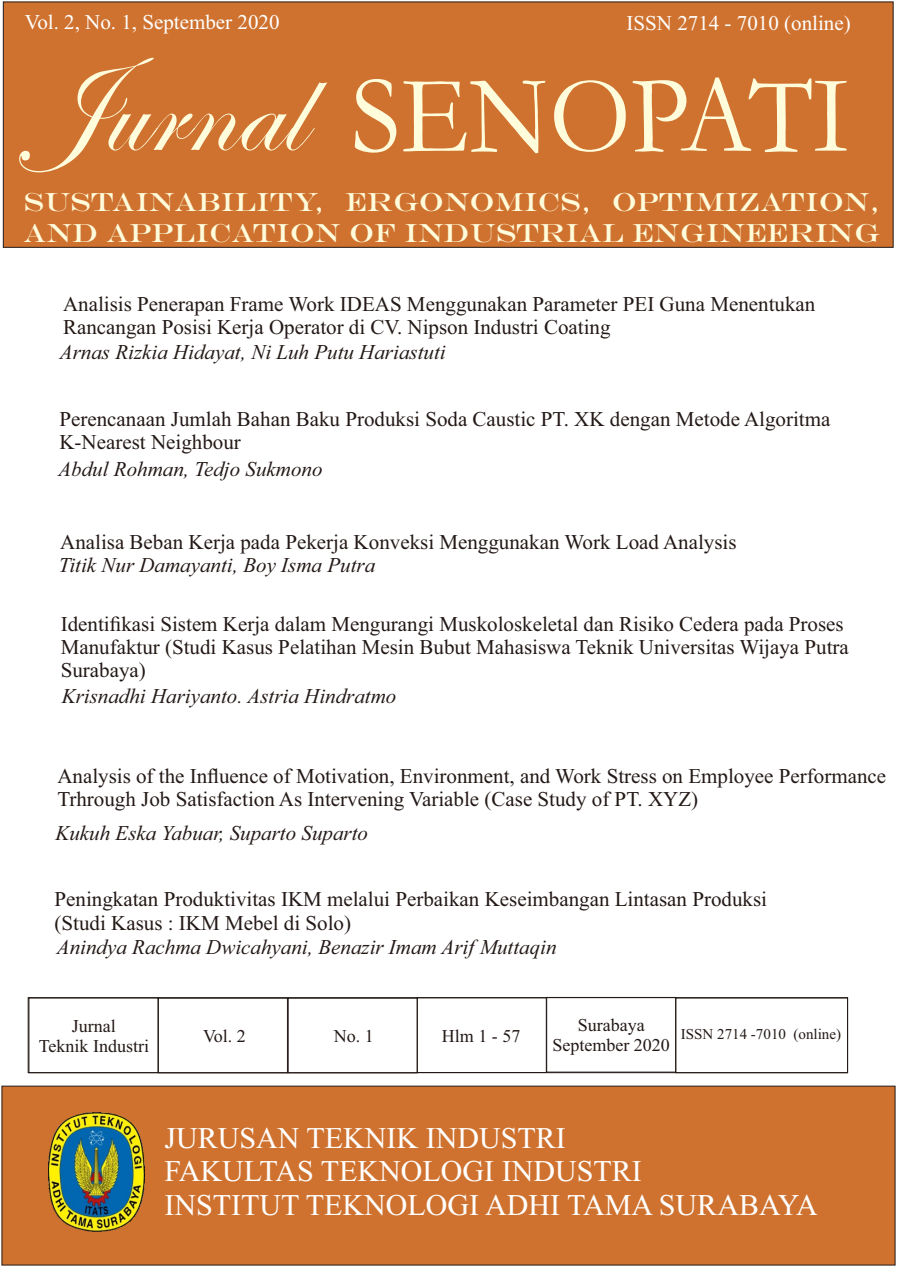
<style>
.page{position:relative;width:897px;height:1267px;background:#fff}
.page>*{position:absolute;margin:0;border:0;box-sizing:border-box;transform-origin:0 0}
.t1{font:133.8px "Edwardian Script ITC";color:#fffcdb}
.t2{font:111.6px "Garamond";color:#fffcdb;scale:.93 1}
.t3{font:30px/33.3px "Times New Roman";color:#fff}
.t4{font:26.25px/30.5px "Engravers";color:#fffcdb}
.t5{font:21px/23.2px "Times New Roman";color:#231916}
.t6{font:italic 21px "Times New Roman";color:#231916}
.t7{font:21px "Times New Roman";color:#fff}
.t8{font:18px/20px "Times New Roman";color:#231916;text-align:center}
.t9{font:15px "Times New Roman";color:#231916}
</style>
<div class="page">
<div style="left:3px;top:2px;width:890px;height:246px;background:#cf722f;border:1px solid #231916"></div>
<div style="left:29px;top:997px;width:129px;height:76px;border:1px solid #231916"></div>
<div style="left:158px;top:997px;width:130px;height:76px;border:1px solid #231916"></div>
<div style="left:288px;top:997px;width:129px;height:76px;border:1px solid #231916"></div>
<div style="left:417px;top:997px;width:129px;height:75px;border:1px solid #231916"></div>
<div style="left:546px;top:996px;width:130px;height:76px;border:1px solid #231916"></div>
<div style="left:675px;top:997px;width:173px;height:76px;border:1px solid #231916"></div>
<div style="left:2px;top:1085px;width:893px;height:180px;background:#cf722f"></div>
<img style="left:49px;top:1112px;width:96px;height:119px">
<p class="t7" style="left:25px;top:15px;width:256px">Vol. 2, No. 1, September 2020</p>
<p class="t7" style="left:626px;top:15px;width:225px">ISSN 2714 - 7010 (online)</p>
<h1 class="t1" style="left:28px;top:35px;width:276px">Jurnal</h1>
<h2 class="t2" style="left:351px;top:78px;width:538px">SENOPATI</h2>
<p class="t4" style="left:24px;top:187px;width:858px">SUSTAINABILITY, ERGONOMICS, OPTIMIZATION,<br>AND APPLICATION OF INDUSTRIAL ENGINEERING</p>
<p class="t5" style="left:63px;top:294px;width:754px">Analisis Penerapan Frame Work IDEAS Menggunakan Parameter PEI Guna Menentukan<br>Rancangan Posisi Kerja Operator di CV. Nipson Industri Coating</p>
<p class="t6" style="left:60px;top:345px;width:387px">Arnas Rizkia Hidayat, Ni Luh Putu Hariastuti</p>
<p class="t5" style="left:59px;top:409px;width:772px">Perencanaan Jumlah Bahan Baku Produksi Soda Caustic PT. XK dengan Metode Algoritma<br>K-Nearest Neighbour</p>
<p class="t6" style="left:58px;top:462px;width:266px">Abdul Rohman, Tedjo Sukmono</p>
<p class="t5" style="left:60px;top:532px;width:678px">Analisa Beban Kerja pada Pekerja Konveksi Menggunakan Work Load Analysis</p>
<p class="t6" style="left:59px;top:557px;width:318px">Titik Nur Damayanti, Boy Isma Putra</p>
<p class="t5" style="left:61px;top:614px;width:789px">Identifikasi Sistem Kerja dalam Mengurangi Muskoloskeletal dan Risiko Cedera pada Proses<br>Manufaktur (Studi Kasus Pelatihan Mesin Bubut Mahasiswa Teknik Universitas Wijaya Putra<br>Surabaya)</p>
<p class="t6" style="left:62px;top:688px;width:336px">Krisnadhi Hariyanto. Astria Hindratmo</p>
<p class="t5" style="left:57px;top:766px;width:830px">Analysis of the Influence of Motivation, Environment, and Work Stress on Employee Performance<br>Trhrough Job Satisfaction As Intervening Variable (Case Study of PT. XYZ)</p>
<p class="t6" style="left:55px;top:825px;width:314px">Kukuh Eska Yabuar, Suparto Suparto</p>
<p class="t5" style="left:55px;top:889px;width:714px">Peningkatan Produktivitas IKM melalui Perbaikan Keseimbangan Lintasan Produksi (Studi Kasus : IKM Mebel di Solo)</p>
<p class="t6" style="left:57px;top:939px;width:501px">Anindya Rachma Dwicahyani, Benazir Imam Arif Muttaqin</p>
<p class="t8" style="left:39px;top:1017px;width:112px">Jurnal<br>Teknik Industri</p>
<p class="t8" style="left:203px;top:1027px;width:44px">Vol. 2</p>
<p class="t8" style="left:334px;top:1027px;width:41px">No. 1</p>
<p class="t8" style="left:442px;top:1027px;width:80px">Hlm 1 - 57</p>
<p class="t8" style="left:552px;top:1016px;width:119px">Surabaya<br>September 2020</p>
<p class="t9" style="left:681px;top:1028px;width:161px">ISSN 2714 -7010 (online)</p>
<h3 class="t3" style="left:164px;top:1124px;width:655px">JURUSAN TEKNIK INDUSTRI<br>FAKULTAS TEKNOLOGI INDUSTRI<br>INSTITUT TEKNOLOGI ADHI TAMA SURABAYA</h3>
</div>
